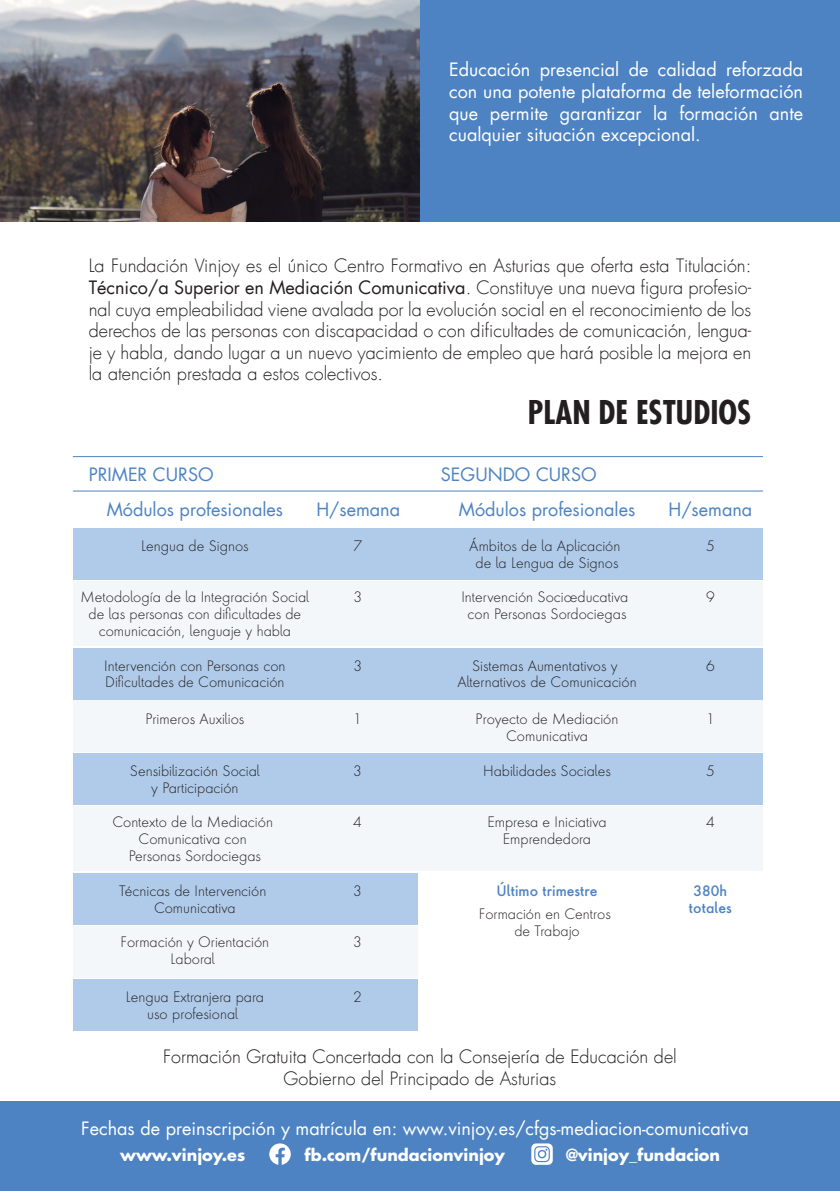
<style>
.page{position:relative;width:840px;height:1191px;background:#fff}
.page>*{position:absolute;margin:0;border:0;box-sizing:border-box;transform-origin:0 0}
.t1{font:700 condensed 32px "Futura LT";color:#231f20}
.t2{font:300 18px/21.6px "Futura LT";color:#231f20;text-align:center}
.t3{font:18px/21.6px "Futura LT";color:#fff;text-align:justify}
.t4{font:18px/35.6px "Futura LT";color:#4d83c3}
.t5{font:700 16px "Futura LT";color:#fff}
.t6{font:300 14px/16.8px "Futura Next";color:#231f20;text-align:center}
.t7{font:500 14px/16.8px "Futura Next";color:#4d83c3;text-align:center}
.s1{font-weight:400}
</style>
<div class="page">
<div style="left:0;top:1101px;width:839px;height:90px;background:#4d83c3"></div>
<div style="left:73px;top:528px;width:689px;height:52px;background:#b0cbe9"></div>
<div style="left:73px;top:581px;width:689px;height:65px;background:#f3f7f9"></div>
<div style="left:73px;top:647px;width:689px;height:52px;background:#b0cbe9"></div>
<div style="left:73px;top:700px;width:689px;height:52px;background:#f3f7f9"></div>
<div style="left:73px;top:753px;width:689px;height:52px;background:#b0cbe9"></div>
<div style="left:73px;top:806px;width:689px;height:65px;background:#f3f7f9"></div>
<div style="left:73px;top:872px;width:344px;height:52px;background:#b0cbe9"></div>
<div style="left:73px;top:926px;width:344px;height:51px;background:#f3f7f9"></div>
<div style="left:73px;top:979px;width:344px;height:51px;background:#b0cbe9"></div>
<div style="left:419px;top:0;width:420px;height:221px;background:#4d83c3"></div>
<img style="left:0;top:0;width:420px;height:221px">
<hr style="left:73px;top:456px;width:689px;height:1px;background:#4d83c3">
<hr style="left:73px;top:491px;width:689px;height:1px;background:#4d83c3">
<svg style="left:269px;top:1143px;width:21px;height:21px"></svg>
<svg style="left:531px;top:1143px;width:21px;height:21px"></svg>
<p class="t3" style="left:449px;top:59px;width:355px">Educación presencial de calidad reforzada con una potente plataforma de teleformación que permite garantizar la formación ante cualquier situación excepcional.</p>
<p class="t2" style="left:89px;top:255px;width:663px;text-align:justify">La Fundación Vinjoy es el único Centro Formativo en Asturias que oferta esta Titulación:<br><span class="s1">Técnico/a Superior en Mediación Comunicativa</span>. Constituye una nueva figura profesio&shy;nal cuya empleabilidad viene avalada por la evolución social en el reconocimiento de los derechos de las personas con discapacidad o con dificultades de comunicación, lengua&shy;je y habla, dando lugar a un nuevo yacimiento de empleo que hará posible la mejora en la atención prestada a estos colectivos.</p>
<p class="t4" style="left:107px;top:456px;width:178px;text-indent:-18px">PRIMER CURSO<br>Módulos profesionales</p>
<p class="t6" style="left:141px;top:538px;width:109px">Lengua de Signos</p>
<p class="t6" style="left:81px;top:588px;width:230px">Metodología de la Integración Social de las personas con dificultades de comunicación, lenguaje y habla</p>
<p class="t4" style="left:316px;top:492px;width:85px">H/semana</p>
<p class="t6" style="left:353px;top:538px;width:10px">7</p>
<p class="t6" style="left:353px;top:588px;width:10px">3</p>
<p class="t6" style="left:353px;top:657px;width:10px">3</p>
<p class="t6" style="left:104px;top:657px;width:183px;text-align:left">Intervención con Personas con<br>Dificultades de Comunicación</p>
<p class="t6" style="left:145px;top:710px;width:100px">Primeros Auxilios</p>
<p class="t6" style="left:353px;top:710px;width:10px">1</p>
<p class="t6" style="left:130px;top:763px;width:131px">Sensibilización Social</p>
<p class="t6" style="left:353px;top:763px;width:10px">3</p>
<p class="t6" style="left:151px;top:780px;width:89px">y Participación</p>
<p class="t6" style="left:112px;top:814px;width:162px">Contexto de la Mediación</p>
<p class="t6" style="left:353px;top:814px;width:10px">4</p>
<p class="t6" style="left:129px;top:831px;width:134px">Comunicativa con<br>Personas Sordociegas</p>
<p class="t6" style="left:119px;top:882px;width:149px">Técnicas de Intervención</p>
<p class="t6" style="left:353px;top:882px;width:10px">3</p>
<p class="t6" style="left:154px;top:899px;width:83px">Comunicativa</p>
<p class="t6" style="left:120px;top:933px;width:150px">Formación y Orientación</p>
<p class="t6" style="left:353px;top:933px;width:10px">3</p>
<p class="t6" style="left:170px;top:950px;width:46px">Laboral</p>
<p class="t6" style="left:126px;top:988px;width:140px">Lengua Extranjera para</p>
<p class="t6" style="left:353px;top:988px;width:10px">2</p>
<p class="t6" style="left:147px;top:1005px;width:92px">uso profesional</p>
<h1 class="t1" style="left:527px;top:393px;width:225px">PLAN DE ESTUDIOS</h1>
<p class="t4" style="left:458px;top:456px;width:178px;text-indent:-18px">SEGUNDO CURSO<br>Módulos profesionales</p>
<p class="t6" style="left:469px;top:538px;width:152px">Ámbitos de la Aplicación de la Lengua de Signos</p>
<p class="t6" style="left:461px;top:589px;width:168px">Intervención Sociœducativa con Personas Sordociegas</p>
<p class="t4" style="left:668px;top:492px;width:85px">H/semana</p>
<p class="t6" style="left:705px;top:538px;width:10px">5</p>
<p class="t6" style="left:705px;top:589px;width:10px">9</p>
<p class="t6" style="left:472px;top:657px;width:147px">Sistemas Aumentativos y</p>
<p class="t6" style="left:705px;top:657px;width:10px">6</p>
<p class="t6" style="left:457px;top:674px;width:181px">Alternativos de Comunicación</p>
<p class="t6" style="left:475px;top:710px;width:144px">Proyecto de Mediación</p>
<p class="t6" style="left:705px;top:710px;width:10px">1</p>
<p class="t6" style="left:506px;top:727px;width:83px">Comunicativa</p>
<p class="t6" style="left:483px;top:763px;width:129px">Habilidades Sociales</p>
<p class="t6" style="left:705px;top:763px;width:10px">5</p>
<p class="t6" style="left:487px;top:814px;width:120px">Empresa e Iniciativa</p>
<p class="t6" style="left:705px;top:814px;width:10px">4</p>
<p class="t6" style="left:502px;top:831px;width:90px">Emprendedora</p>
<p class="t7" style="left:688px;top:882px;width:44px">380h totales</p>
<p class="t7" style="left:496px;top:882px;width:102px">Último trimestre</p>
<p class="t6" style="left:478px;top:905px;width:133px">Formación en Centros de Trabajo</p>
<p class="t2" style="left:163px;top:1046px;width:514px">Formación Gratuita Concertada con la Consejería de Educación del<br>Gobierno del Principado de Asturias</p>
<p class="t3" style="left:81px;top:1117px;width:668px">Fechas de preinscripción y matrícula en: www.vinjoy.es/cfgs-mediacion-comunicativa</p>
<p class="t5" style="left:120px;top:1144px;width:127px">www.vinjoy.es</p>
<p class="t5" style="left:304px;top:1144px;width:202px">fb.com/fundacionvinjoy</p>
<p class="t5" style="left:565px;top:1144px;width:155px">@vinjoy_fundacion</p>
</div>
